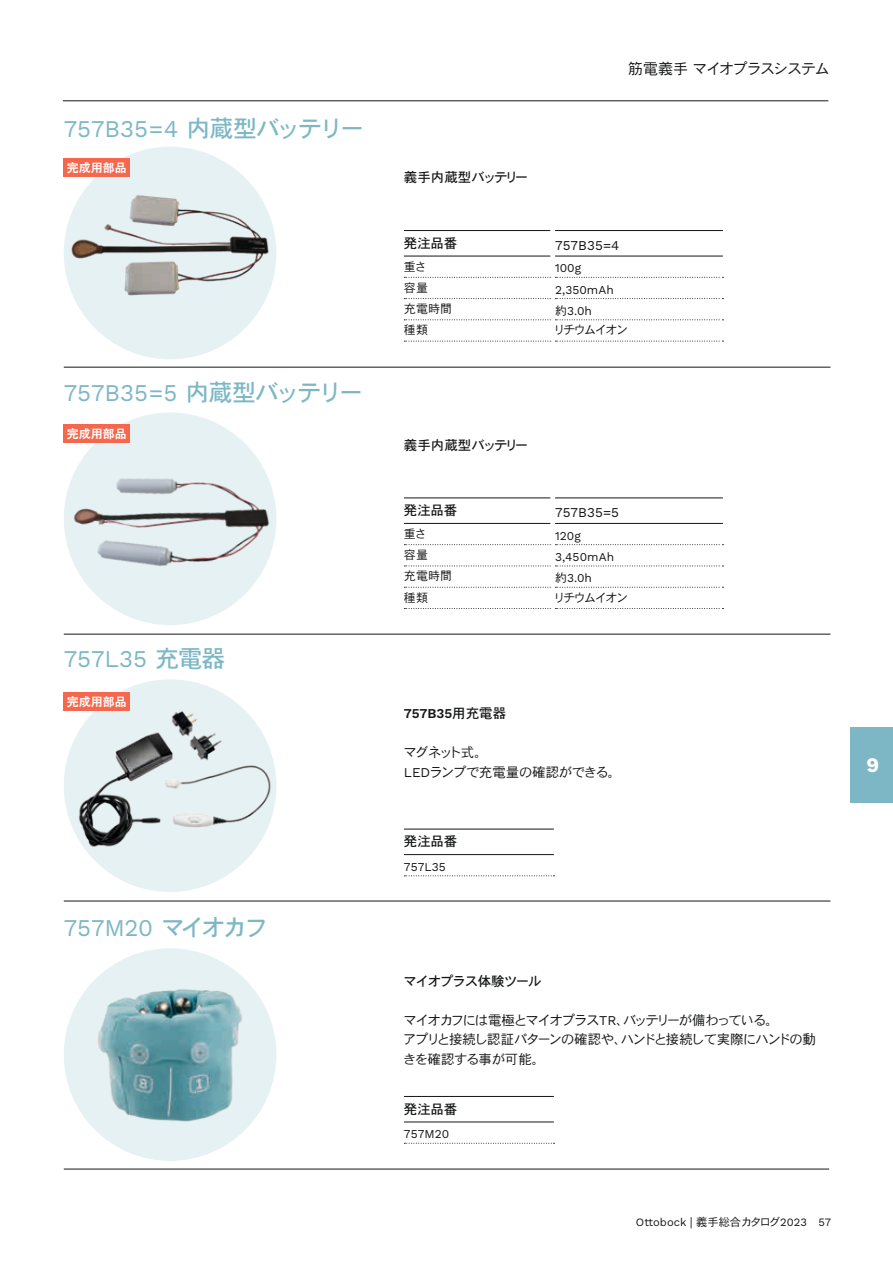
<style>
.page{position:relative;width:893px;height:1263px;background:#fff}
.page>*{position:absolute;margin:0;border:0;box-sizing:border-box;transform-origin:0 0}
.t1{font:24px "Work Sans";letter-spacing:-.005em;color:#7db7c6}
.t2{font:700 20.7px "Work Sans";color:#fff}
.t3{font:15px "DFHS Gothic Std W3";letter-spacing:-.075em;color:#151616}
.t4{font:13.5px/19.5px "DFHS Gothic Std W3";letter-spacing:-.085em;color:#151616}
.t5{font:13.5px/19.5px "DFHS Gothic Std W3";letter-spacing:-.05em;color:#151616}
.t6{font:13.5px "DFHS Gothic Std W5";color:#151616}
.t7{font:13.5px "DFHS Gothic Std W5";letter-spacing:-.025em;color:#151616}
.t8{font:13.5px "Work Sans";letter-spacing:.005em;color:#151616}
.t9{font:13.5px "DFHS Gothic Std W5";letter-spacing:-.075em;color:#151616}
.t10{font:600 13.5px "Work Sans";color:#151616}
.t11{font:12px "Work Sans";letter-spacing:.005em;color:#151616}
.t12{font:12px "DFHS Gothic Std W3";letter-spacing:-.075em;color:#151616}
.t13{font:12px "HGP Gothic E";color:#fff}
.t14{font:12px "DFHS Gothic Std W3";letter-spacing:-.135em;color:#151616}
.t15{font:11.25px "Work Sans";letter-spacing:.005em;color:#151616}
.s1{font-family:"DFHS Gothic Std W5"}
.s2{font-family:"DFHS Gothic Std W3"}
.s3{font-family:"DFHS Gothic Std W5";font-weight:400}
.s4{font-family:"Work Sans"}
.s5{font-family:"OBO Sans"}
</style>
<div class="page">
<hr style="left:63px;top:100px;width:765px;height:1px;background:#151616">
<div style="left:850px;top:728px;width:43px;height:75px;background:#7db7c6"></div>
<hr style="left:64px;top:367px;width:766px;height:1px;background:#151616">
<hr style="left:64px;top:634px;width:766px;height:1px;background:#151616">
<hr style="left:64px;top:901px;width:766px;height:1px;background:#151616">
<hr style="left:64px;top:1169px;width:765px;height:1px;background:#151616">
<div style="left:64px;top:147px;width:212px;height:212px;background:#e6f1f4;border-radius:50%"></div>
<div style="left:64px;top:412px;width:212px;height:213px;background:#e6f1f4;border-radius:50%"></div>
<div style="left:64px;top:679px;width:212px;height:213px;background:#e6f1f4;border-radius:50%"></div>
<div style="left:64px;top:948px;width:212px;height:213px;background:#e6f1f4;border-radius:50%"></div>
<hr style="left:404px;top:854px;width:150px;height:1px;background:#151616">
<svg style="left:404px;top:875px;width:150px;height:1px"></svg>
<hr style="left:404px;top:829px;width:150px;height:1px;background:#151616">
<img style="left:77px;top:710px;width:198px;height:139px">
<div style="left:64px;top:692px;width:66px;height:18px;background:#f6684d"></div>
<div style="left:64px;top:425px;width:66px;height:18px;background:#f6684d"></div>
<hr style="left:404px;top:523px;width:147px;height:1px;background:#151616">
<hr style="left:555px;top:523px;width:168px;height:1px;background:#151616">
<svg style="left:404px;top:608px;width:319px;height:1px"></svg>
<hr style="left:404px;top:497px;width:147px;height:1px;background:#151616">
<hr style="left:555px;top:497px;width:168px;height:1px;background:#151616">
<svg style="left:404px;top:544px;width:319px;height:1px"></svg>
<svg style="left:404px;top:566px;width:319px;height:1px"></svg>
<svg style="left:404px;top:587px;width:319px;height:1px"></svg>
<hr style="left:551px;top:523px;width:4px;height:22px;background:#fff">
<hr style="left:551px;top:566px;width:4px;height:21px;background:#fff">
<hr style="left:551px;top:587px;width:4px;height:22px;background:#fff">
<hr style="left:404px;top:1121px;width:150px;height:1px;background:#151616">
<svg style="left:404px;top:1143px;width:150px;height:1px"></svg>
<hr style="left:404px;top:1096px;width:150px;height:1px;background:#151616">
<img style="left:97px;top:989px;width:145px;height:133px">
<hr style="left:404px;top:256px;width:147px;height:1px;background:#151616">
<hr style="left:555px;top:256px;width:168px;height:1px;background:#151616">
<svg style="left:404px;top:341px;width:319px;height:1px"></svg>
<hr style="left:404px;top:230px;width:147px;height:1px;background:#151616">
<hr style="left:555px;top:230px;width:168px;height:1px;background:#151616">
<svg style="left:404px;top:277px;width:319px;height:1px"></svg>
<svg style="left:404px;top:298px;width:319px;height:1px"></svg>
<svg style="left:404px;top:319px;width:319px;height:1px"></svg>
<hr style="left:551px;top:277px;width:4px;height:22px;background:#fff">
<hr style="left:551px;top:299px;width:4px;height:21px;background:#fff">
<img style="left:65px;top:188px;width:210px;height:118px">
<img style="left:65px;top:449px;width:210px;height:141px">
<div style="left:64px;top:159px;width:66px;height:18px;background:#f6684d"></div>
<h1 class="t1" style="left:64px;top:111px;width:302px">757B35=4 <span class="s1">内蔵型バッテリー</span></h1>
<p class="t13" style="left:67px;top:162px;width:61px">完成用部品</p>
<h1 class="t1" style="left:64px;top:375px;width:301px">757B35=5 <span class="s1">内蔵型バッテリー</span></h1>
<p class="t13" style="left:67px;top:428px;width:61px">完成用部品</p>
<h1 class="t1" style="left:64px;top:640px;width:163px">757L35 <span class="s1">充電器</span></h1>
<p class="t13" style="left:67px;top:695px;width:61px">完成用部品</p>
<h1 class="t1" style="left:64px;top:909px;width:206px">757M20 <span class="s1">マイオカフ</span></h1>
<p class="t6" style="left:404px;top:170px;width:126px">義手内蔵型バッテリー</p>
<p class="t3" style="left:628px;top:60px;width:203px">筋電義手 マイオプラスシステム</p>
<p class="t7" style="left:404px;top:235px;width:55px">発注品番</p>
<p class="t8" style="left:555px;top:235px;width:66px">757B35=4</p>
<p class="t12" style="left:404px;top:260px;width:24px">重さ</p>
<p class="t11" style="left:555px;top:259px;width:28px">100g</p>
<p class="t12" style="left:404px;top:281px;width:26px">容量</p>
<p class="t11" style="left:555px;top:280px;width:60px">2,350mAh</p>
<p class="t12" style="left:404px;top:302px;width:50px">充電時間</p>
<p class="t11" style="left:555px;top:302px;width:39px"><span class="s2">約</span>3.0h</p>
<p class="t12" style="left:404px;top:323px;width:26px">種類</p>
<p class="t14" style="left:553px;top:323px;width:76px">リチウムイオン</p>
<p class="t6" style="left:404px;top:438px;width:126px">義手内蔵型バッテリー</p>
<p class="t7" style="left:404px;top:503px;width:55px">発注品番</p>
<p class="t8" style="left:555px;top:502px;width:66px">757B35=5</p>
<p class="t12" style="left:404px;top:527px;width:24px">重さ</p>
<p class="t11" style="left:555px;top:526px;width:27px">120g</p>
<p class="t12" style="left:404px;top:548px;width:26px">容量</p>
<p class="t11" style="left:555px;top:548px;width:61px">3,450mAh</p>
<p class="t12" style="left:404px;top:570px;width:50px">充電時間</p>
<p class="t11" style="left:555px;top:569px;width:39px"><span class="s2">約</span>3.0h</p>
<p class="t12" style="left:404px;top:591px;width:26px">種類</p>
<p class="t14" style="left:553px;top:591px;width:76px">リチウムイオン</p>
<p class="t10" style="left:404px;top:704px;width:104px">757B35<span class="s3">用充電器</span></p>
<p class="t5" style="left:403px;top:743px;width:219px">マグネット式。<br><span class="s4">LED</span>ランプで充電量の確認ができる。</p>
<p class="t7" style="left:404px;top:834px;width:55px">発注品番</p>
<p class="t11" style="left:404px;top:857px;width:43px">757L35</p>
<h2 class="t2" style="left:867px;top:749px;width:14px">9</h2>
<p class="t9" style="left:403px;top:973px;width:140px">マイオプラス体験ツール</p>
<p class="t4" style="left:403px;top:1010px;width:414px">マイオカフには電極とマイオプラス<span class="s4">TR</span>、バッテリーが備わっている。<br>アプリと接続し認証パターンの確認や、ハンドと接続して実際にハンドの動きを確認する事が可能。</p>
<p class="t7" style="left:404px;top:1101px;width:55px">発注品番</p>
<p class="t11" style="left:404px;top:1125px;width:47px">757M20</p>
<p class="t15" style="left:636px;top:1214px;width:197px">Ottobock <span class="s5">|</span> <span class="s2">義手総合カタログ</span>2023 57</p>
</div>
